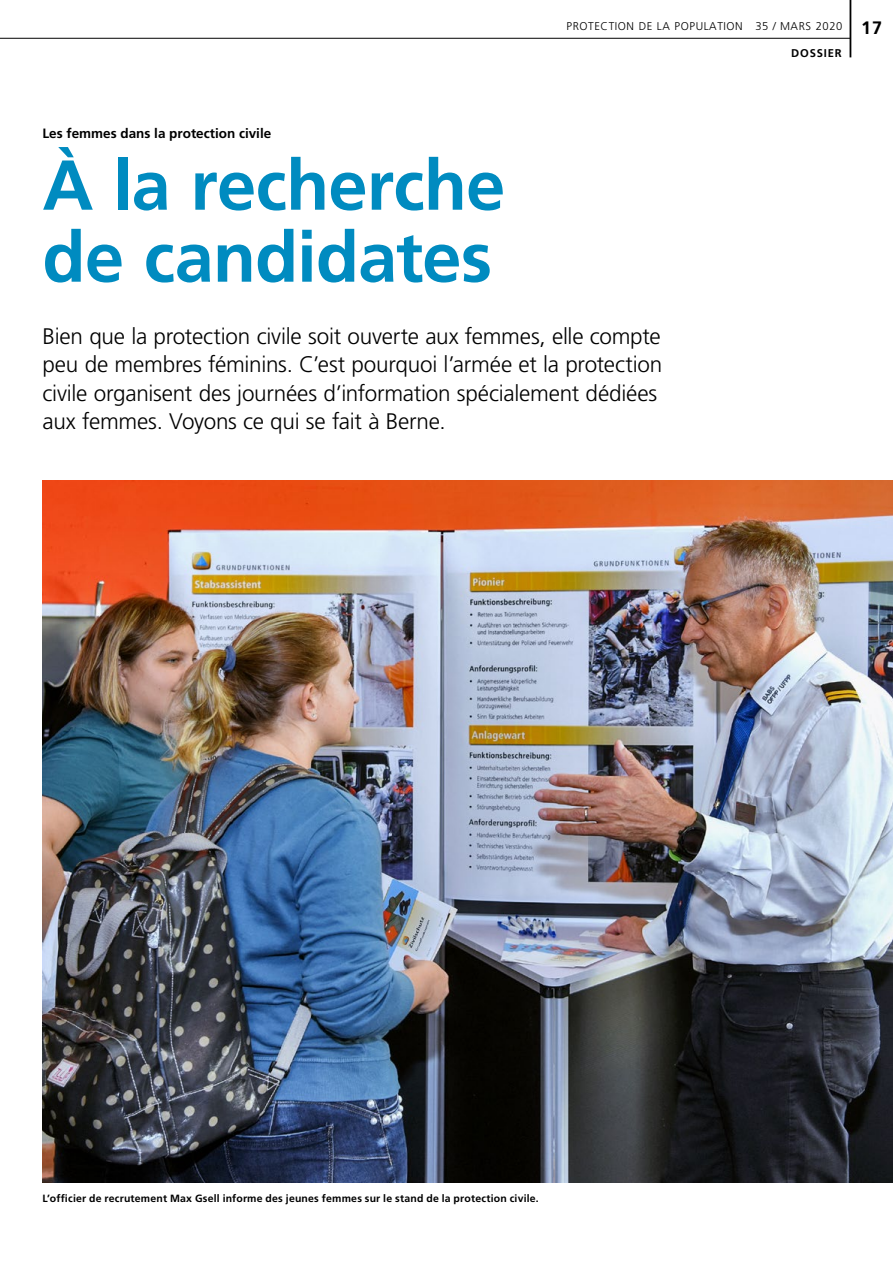
<style>
.page{position:relative;width:893px;height:1263px;background:#fff}
.page>*{position:absolute;margin:0;border:0;box-sizing:border-box;transform-origin:0 0}
.t1{font:700 70.5px/72px "Frutiger LT Std";letter-spacing:-.01em;color:#008bc0}
.t2{font:300 22.5px/28.5px "Frutiger LT Std";letter-spacing:-.01em;color:#000}
.t3{font:700 13.5px "Frutiger LT Std";color:#000}
.t4{font:300 11.25px "Frutiger LT Std";letter-spacing:.05em;color:#000}
.t5{font:700 11.25px "Frutiger LT Std";letter-spacing:.075em;color:#000}
.t6{font:700 10.5px "Frutiger LT Std";letter-spacing:.02em;color:#000}
.s1{font-weight:700;font-size:18px}
</style>
<div class="page">
<hr style="left:0;top:38px;width:850px;height:1px;background:#000">
<hr style="left:849px;top:0;width:2px;height:57px;background:#000">
<img style="left:43px;top:480px;width:850px;height:702px">
<p class="t3" style="left:43px;top:125px;width:230px">Les femmes dans la protection civile</p>
<h1 class="t1" style="left:43px;top:150px;width:464px">À la recherche de candidates</h1>
<p class="t4" style="left:567px;top:19px;width:317px">PROTECTION DE LA POPULATION 35 / MARS 2020 <span class="s1">17</span></p>
<p class="t5" style="left:791px;top:47px;width:52px">DOSSIER</p>
<p class="t2" style="left:43px;top:322px;width:621px">Bien que la protection civile soit ouverte aux femmes, elle compte peu de membres féminins. C’est pourquoi l’armée et la protection civile organisent des journées d’information spécialement dédiées aux femmes. Voyons ce qui se fait à Berne.</p>
<p class="t6" style="left:43px;top:1192px;width:498px">L’officier de recrutement Max Gsell informe des jeunes femmes sur le stand de la protection civile.</p>
</div>
